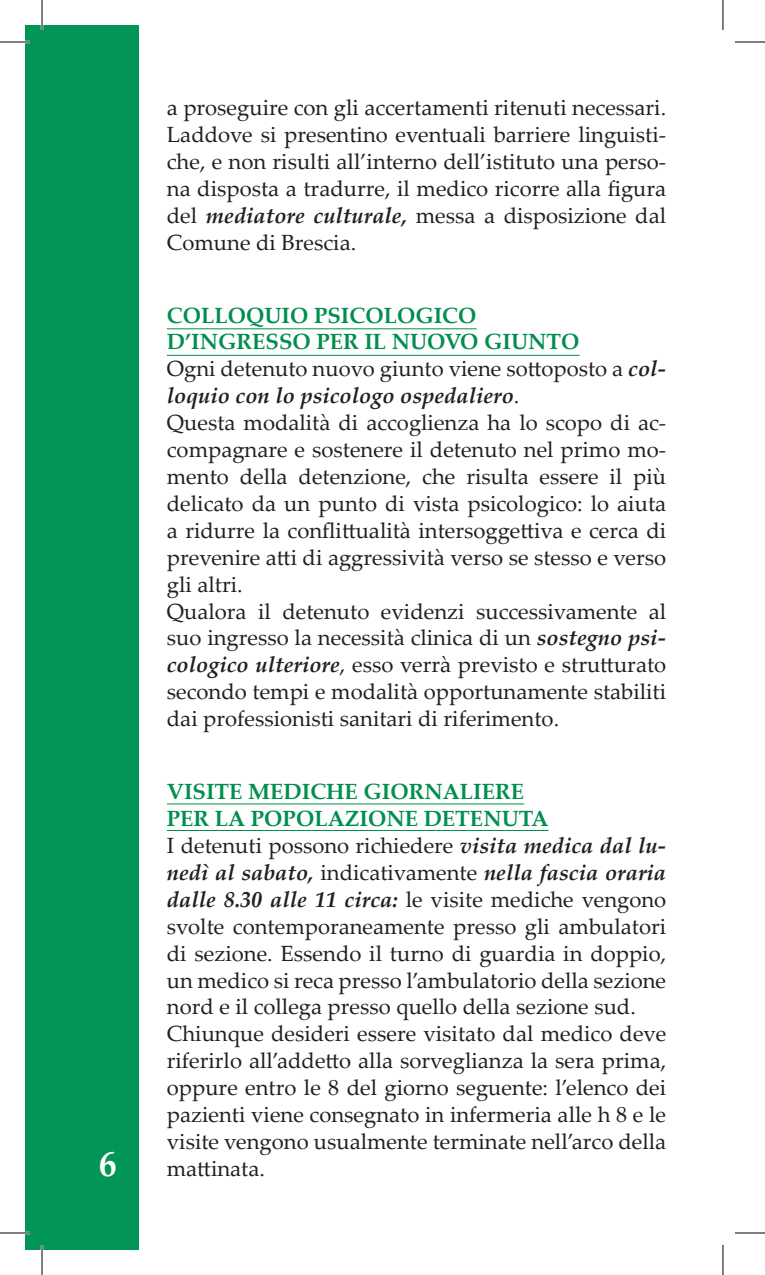
<style>
.page{position:relative;width:765px;height:1275px;background:#fff}
.page>*{position:absolute;margin:0;border:0;box-sizing:border-box;transform-origin:0 0}
.t1{font:700 36px "Palatino Linotype";color:#fff}
.t2{font:22px/27px "Palatino Linotype";color:#231f20}
.t3{font:700 22px/26.6px "Palatino Linotype";color:#008f4d}
.s1{font-weight:700;font-style:italic}
.s2{font-weight:700;color:#008f4d}
</style>
<div class="page">
<div style="left:25px;top:25px;width:113px;height:1225px;background:#019656"></div>
<hr style="left:167px;top:328px;width:309px;height:1px;background:#008f4d">
<hr style="left:167px;top:355px;width:412px;height:1px;background:#008f4d">
<hr style="left:167px;top:803px;width:357px;height:1px;background:#008f4d">
<hr style="left:167px;top:830px;width:381px;height:1px;background:#008f4d">
<hr style="left:0;top:41px;width:30px;height:2px;background:#fff">
<hr style="left:0;top:1231px;width:30px;height:3px;background:#fff">
<hr style="left:41px;top:0;width:2px;height:30px;background:#fff">
<hr style="left:41px;top:1245px;width:2px;height:30px;background:#fff">
<hr style="left:0;top:42px;width:30px;height:1px;background:#000">
<hr style="left:734px;top:42px;width:30px;height:1px;background:#000">
<hr style="left:0;top:1232px;width:30px;height:1px;background:#000">
<hr style="left:734px;top:1232px;width:30px;height:1px;background:#000">
<hr style="left:42px;top:0;width:1px;height:30px;background:#000">
<hr style="left:42px;top:1245px;width:1px;height:30px;background:#000">
<hr style="left:722px;top:0;width:1px;height:30px;background:#000">
<hr style="left:722px;top:1245px;width:1px;height:30px;background:#000">
<p class="t2" style="left:167px;top:93px;width:500px;text-align:justify">a proseguire con gli accertamenti ritenuti necessari.<br>Laddove si presentino eventuali barriere linguisti&shy;che, e non risulti all’interno dell’istituto una perso&shy;na disposta a tradurre, il medico ricorre alla figura del <span class="s1">mediatore culturale,</span> messa a disposizione dal Comune di Brescia.</p>
<p class="t3" style="left:167px;top:301px;width:282px;text-indent:217px">LOGICO<br>D’INGRESSO PER IL NUOVO</p>
<p class="t3" style="left:167px;top:301px;width:113px">COLLOQUIO</p>
<p class="t3" style="left:314px;top:301px;width:42px">PSICO</p>
<p class="t2" style="left:167px;top:327px;width:500px;text-indent:317px"><span class="s2">GIUNTO<br></span>Ogni detenuto nuovo giunto viene sottoposto a <span class="s1">col&shy;loquio con lo psicologo ospedaliero</span>.<br>Questa modalità di accoglienza ha lo scopo di ac&shy;compagnare e sostenere il detenuto nel primo mo&shy;mento della detenzione, che risulta essere il più delicato da un punto di vista psicologico: lo aiuta a ridurre la conflittualità intersoggettiva e cerca di prevenire atti di aggressività verso se stesso e verso gli altri.<br>Qualora il detenuto evidenzi successivamente al suo ingresso la necessità clinica di un <span class="s1">sostegno psi&shy;cologico ulteriore</span>, esso verrà previsto e strutturato secondo tempi e modalità opportunamente stabiliti dai professionisti sanitari di riferimento.</p>
<p class="t3" style="left:167px;top:778px;width:52px">VISITE</p>
<p class="t3" style="left:248px;top:778px;width:37px">MEDIC</p>
<p class="t3" style="left:326px;top:778px;width:72px">HE GIORN</p>
<p class="t3" style="left:442px;top:778px;width:44px">ALIERE</p>
<p class="t3" style="left:167px;top:804px;width:194px">PER LA POPOLAZIONE</p>
<p class="t3" style="left:423px;top:804px;width:17px">DETENUT</p>
<p class="t2" style="left:167px;top:804px;width:500px;text-indent:364px"><span class="s2">A<br></span>I detenuti possono richiedere <span class="s1">visita medica dal lu&shy;nedì al sabato,</span> indicativamente <span class="s1">nella fascia oraria dalle 8.30 alle 11 circa:</span> le visite mediche vengono svolte contemporaneamente presso gli ambulatori di sezione. Essendo il turno di guardia in doppio, un medico si reca presso l’ambulatorio della sezione nord e il collega presso quello della sezione sud.<br>Chiunque desideri essere visitato dal medico deve riferirlo all’addetto alla sorveglianza la sera prima, oppure entro le 8 del giorno seguente: l’elenco dei pazienti viene consegnato in infermeria alle h 8 e le visite vengono usualmente terminate nell’arco della</p>
<h1 class="t1" style="left:99px;top:1138px;width:19px">6</h1>
<p class="t2" style="left:167px;top:1154px;width:99px">mattinata.</p>
</div>
